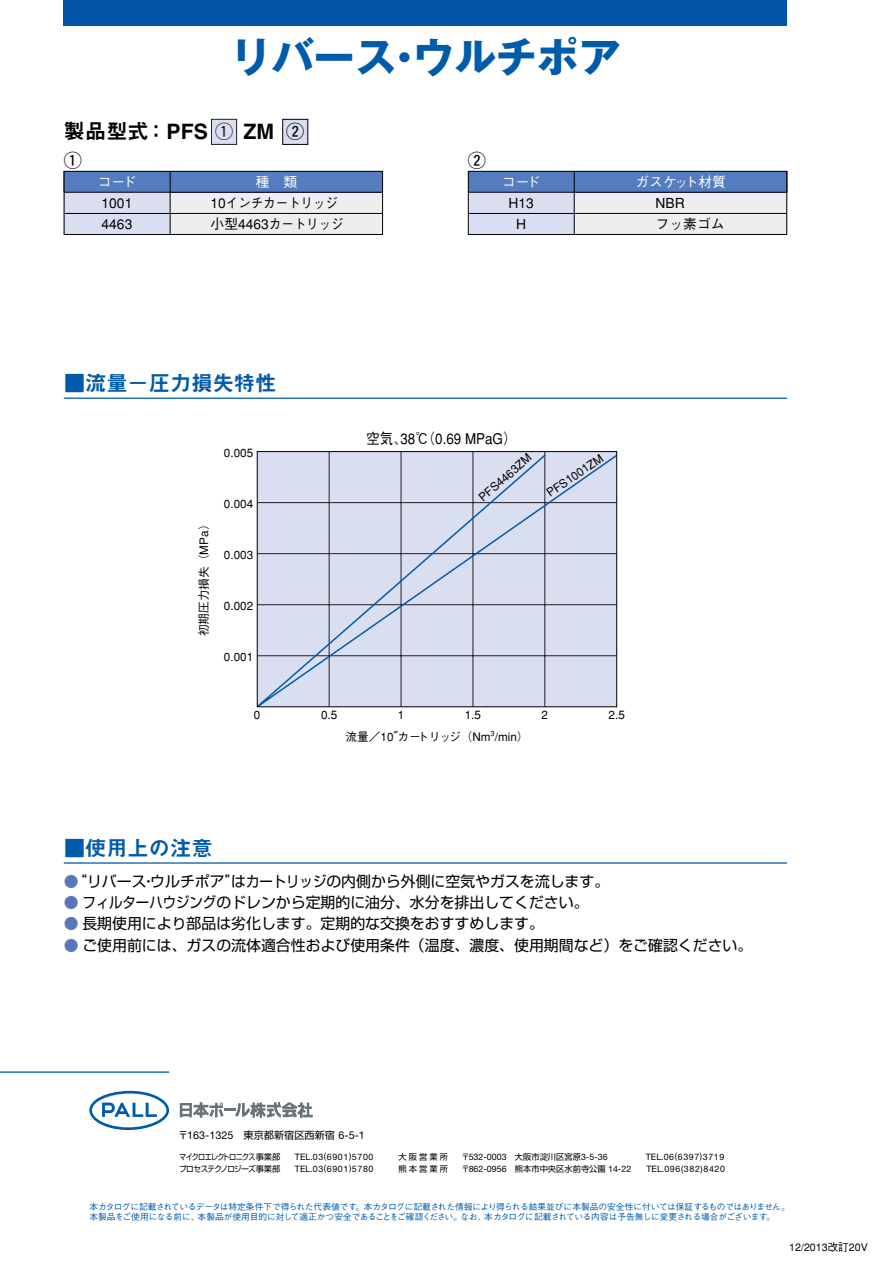
<style>
.page{position:relative;width:893px;height:1262px;background:#fff}
.page>*{position:absolute;margin:0;border:0;box-sizing:border-box;transform-origin:0 0}
.t1{font:700 41.4px "Gothic MB101";color:#015bab}
.t2{font:21.3px "Midashi Go MB31";color:#015bab}
.t3{font:21.3px "Midashi Go MB31";color:#000}
.t4{font:18.15px "Ftgfr Alpha";color:#000}
.t5{font:18.15px "Ftgfr Alpha";color:#231f20}
.t6{font:14.85px "Shin Go";color:#000}
.t7{font:14.85px "Shin Go";color:#000;scale:.9 1}
.t8{font:500 14.85px "Gothic BBB";color:#000;scale:.9 1}
.t9{font:500 13.8px/21px "Gothic BBB";color:#000}
.t10{font:500 13.8px "Gothic BBB";color:#fff}
.t11{font:500 11.7px "Gothic BBB";color:#000}
.t12{font:10.8px "Helvetica Neue";color:#000}
.t13{font:500 10.65px "Gothic BBB";color:#000}
.t14{font:8.85px/12.5px "Helvetica Neue";letter-spacing:.07em;color:#000}
.t15{font:8.85px "Helvetica Neue";color:#000}
.t16{font:500 8.7px/10.1px "Gothic BBB";letter-spacing:-.03em;color:#015bab}
.t17{font:8.25px/12.3px "Shin Go";letter-spacing:-.08em;color:#000;scale:.86 1}
.t18{font:8.25px "Shin Go";color:#000}
.t19{font:8.25px/12.5px "Shin Go";letter-spacing:.25em;color:#000}
.s1{color:#5a76ba}
.s2{font-family:"Shin Go";font-size:10.2px}
.s3{font-family:"Shin Go";font-size:8.25px}
.s4{font-family:"Helvetica Neue";font-size:8.85px}
</style>
<div class="page">
<hr style="left:1px;top:1071px;width:168px;height:1px;background:#015bab">
<svg style="left:89px;top:1090px;width:80px;height:40px"></svg>
<svg style="left:180px;top:1102px;width:133px;height:15px"></svg>
<div style="left:64px;top:171px;width:319px;height:64px;background:#eeeeef"></div>
<div style="left:64px;top:171px;width:319px;height:21px;background:#557cbe"></div>
<div style="left:64px;top:192px;width:106px;height:43px;background:#d9def0"></div>
<hr style="left:64px;top:213px;width:106px;height:1px;background:#000">
<hr style="left:170px;top:213px;width:213px;height:1px;background:#000">
<div style="left:64px;top:0;width:723px;height:26px;background:#0154a6"></div>
<hr style="left:64px;top:192px;width:319px;height:1px;background:#000">
<hr style="left:170px;top:171px;width:1px;height:64px;background:#000">
<div style="left:468px;top:171px;width:319px;height:64px;background:#eeeeef"></div>
<div style="left:468px;top:171px;width:319px;height:21px;background:#557cbe"></div>
<div style="left:468px;top:192px;width:106px;height:43px;background:#d9def0"></div>
<hr style="left:468px;top:213px;width:106px;height:1px;background:#000">
<hr style="left:574px;top:213px;width:213px;height:1px;background:#000">
<hr style="left:468px;top:192px;width:319px;height:1px;background:#000">
<hr style="left:574px;top:171px;width:1px;height:64px;background:#000">
<div style="left:468px;top:171px;width:319px;height:64px;border:1px solid #000"></div>
<hr style="left:64px;top:397px;width:723px;height:2px;background:#015bab">
<div style="left:64px;top:171px;width:319px;height:64px;border:1px solid #000"></div>
<svg style="left:259px;top:453px;width:356px;height:252px;background:#d1d7e9"></svg>
<div style="left:257px;top:451px;width:360px;height:256px;border:1px solid #000"></div>
<hr style="left:64px;top:862px;width:723px;height:1px;background:#015bab">
<div style="left:212px;top:119px;width:24px;height:25px;background:#d9def0"></div>
<div style="left:211px;top:119px;width:26px;height:26px;border:1px solid #231f20"></div>
<div style="left:283px;top:119px;width:24px;height:25px;background:#d9def0"></div>
<div style="left:282px;top:119px;width:26px;height:26px;border:1px solid #000"></div>
<h1 class="t1" style="left:230px;top:41px;width:391px">リバース・ウルチポア</h1>
<h2 class="t3" style="left:64px;top:123px;width:146px">製品型式：PFS</h2>
<h2 class="t3" style="left:243px;top:123px;width:32px">ZM</h2>
<h3 class="t5" style="left:215px;top:123px;width:20px">1</h3>
<h3 class="t4" style="left:286px;top:123px;width:20px">2</h3>
<h3 class="t4" style="left:64px;top:151px;width:20px">1</h3>
<h3 class="t4" style="left:468px;top:151px;width:20px">2</h3>
<h3 class="t10" style="left:98px;top:177px;width:40px">コード</h3>
<h3 class="t10" style="left:256px;top:177px;width:43px">種　類</h3>
<h3 class="t9" style="left:102px;top:194px;width:32px">1001<br>4463</h3>
<h3 class="t9" style="left:210px;top:194px;width:135px">10インチカートリッジ小型4463カートリッジ</h3>
<h3 class="t10" style="left:502px;top:177px;width:40px">コード</h3>
<h3 class="t10" style="left:635px;top:177px;width:92px">ガスケット材質</h3>
<h3 class="t9" style="left:508px;top:194px;width:27px;text-align:center">H13<br>H</h3>
<h3 class="t9" style="left:655px;top:194px;width:71px">NBR<br>フッ素ゴム</h3>
<h2 class="t2" style="left:64px;top:375px;width:214px">■流量－圧力損失特性</h2>
<h3 class="t11" style="left:224px;top:448px;width:31px">0.005</h3>
<h3 class="t11" style="left:199px;top:636px;width:119px;rotate:-90deg">初期圧力損失（MPa）</h3>
<h3 class="t11" style="left:224px;top:499px;width:31px">0.004</h3>
<h3 class="t11" style="left:224px;top:550px;width:31px">0.003</h3>
<h3 class="t11" style="left:224px;top:601px;width:31px">0.002</h3>
<h3 class="t11" style="left:224px;top:652px;width:31px">0.001</h3>
<h3 class="t8" style="left:366px;top:433px;width:168px">空気、38℃（0.69 MPaG）</h3>
<h3 class="t11" style="left:477px;top:495px;width:67px;rotate:-41deg">PFS4463ZM</h3>
<h3 class="t11" style="left:545px;top:490px;width:67px;rotate:-35deg">PFS1001ZM</h3>
<h3 class="t11" style="left:254px;top:710px;width:8px">0</h3>
<h3 class="t11" style="left:321px;top:710px;width:18px">0.5</h3>
<h3 class="t11" style="left:398px;top:710px;width:8px">1</h3>
<h3 class="t11" style="left:465px;top:710px;width:18px">1.5</h3>
<h3 class="t11" style="left:541px;top:710px;width:8px">2</h3>
<h3 class="t11" style="left:608px;top:710px;width:18px">2.5</h3>
<h3 class="t11" style="left:345px;top:732px;width:185px">流量／10″カートリッジ（Nm<sup>3</sup>/min）</h3>
<h2 class="t2" style="left:64px;top:840px;width:150px">■使用上の注意</h2>
<h3 class="t6" style="left:64px;top:875px;width:547px"><span class="s1">●</span>“リバース・ウルチポア”はカートリッジの内側から外側に空気やガスを流します。</h3>
<h3 class="t7" style="left:64px;top:897px;width:584px"><span class="s1">●</span> フィルターハウジングのドレンから定期的に油分、水分を排出してください。</h3>
<h3 class="t6" style="left:64px;top:918px;width:481px"><span class="s1">●</span> 長期使用により部品は劣化します。定期的な交換をおすすめします。</h3>
<h3 class="t6" style="left:64px;top:939px;width:690px"><span class="s1">●</span> ご使用前には、ガスの流体適合性および使用条件（温度、濃度、使用期間など）をご確認ください。</h3>
<p class="t12" style="left:178px;top:1131px;width:188px"><span class="s2">〒</span>163-1325<span class="s2">　東京都新宿区西新宿</span> 6-5-1</p>
<p class="t14" style="left:295px;top:1151px;width:80px">TEL.03(6901)5700<br>TEL.03(6901)5780</p>
<p class="t17" style="left:179px;top:1151px;width:119px">マイクロエレクトロニクス事業部プロセステクノロジーズ事業部</p>
<p class="t15" style="left:461px;top:1153px;width:148px"><span class="s3">〒</span>532-0003<span class="s3">　大阪市淀川区宮原</span>3-5-36</p>
<p class="t14" style="left:646px;top:1151px;width:80px">TEL.06(6397)3719</p>
<p class="t19" style="left:398px;top:1151px;width:51px">大阪営業所熊本営業所</p>
<p class="t18" style="left:461px;top:1166px;width:171px">〒<span class="s4">862-0956</span>　熊本市中央区水前寺公園 <span class="s4">14-22</span></p>
<p class="t14" style="left:646px;top:1163px;width:80px">TEL.096(382)8420</p>
<p class="t16" style="left:89px;top:1203px;width:702px">本カタログに記載されているデータは特定条件下で得られた代表値です。本カタログに記載された情報により得られる結果並びに本製品の安全性に付いては保証するものではありません。本製品をご使用になる前に、本製品が使用目的に対して適正かつ安全であることをご確認ください。なお、本カタログに記載されている内容は予告無しに変更される場合がございます。</p>
<p class="t13" style="left:789px;top:1242px;width:80px">12/2013改訂20V</p>
</div>
